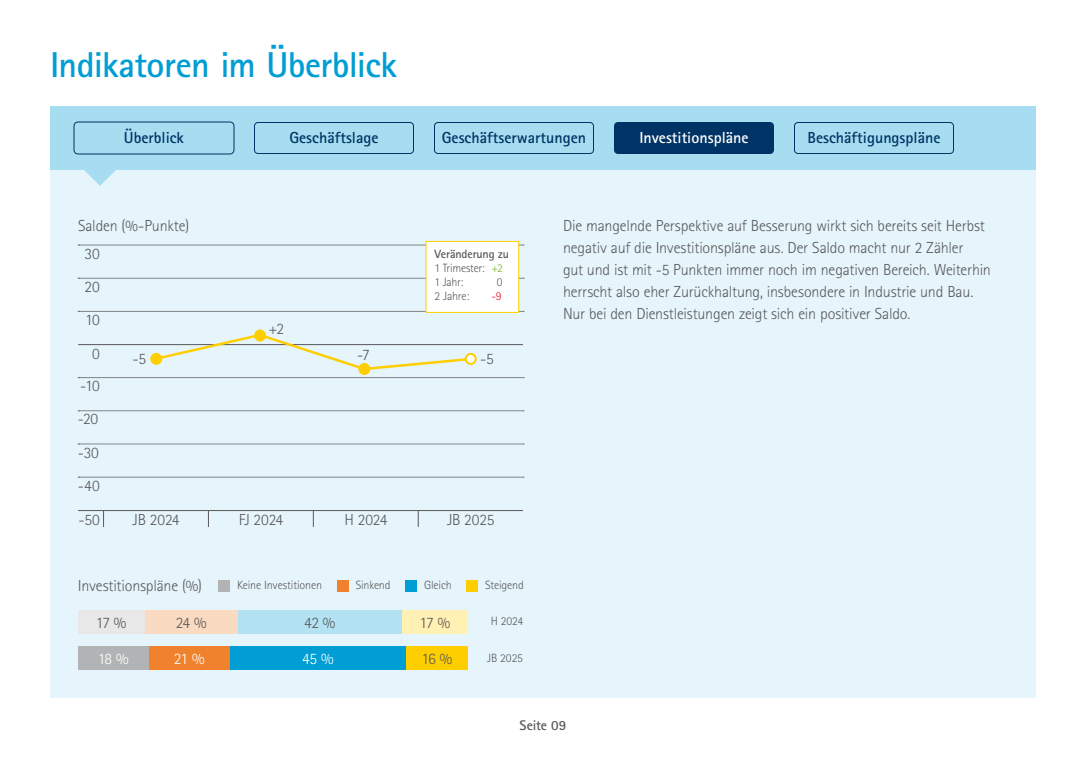
<style>
.page{position:relative;width:1086px;height:768px;background:#fff}
.page>*{position:absolute;margin:0;border:0;box-sizing:border-box;transform-origin:0 0}
.Headline_Kategorie_2{font:700 36px "Rotis Sans Serif Std";letter-spacing:-.015em;color:#009ed4}
.Fliesstext_10_pt_titan{font:300 16px/22px "Rotis Sans Serif Std";letter-spacing:-.01em;color:#58585a}
.t1{font:700 16px "Rotis Sans Serif Std";color:#036}
.t2{font:700 16px "Rotis Sans Serif Std";color:#fff}
.Fliesstext_10_pt_titan-2{font:300 16px "Rotis Sans Serif Std";color:#fff}
.Headline_Kategorie_2-2{font:700 14px "Rotis Sans Serif Std";color:#58585a}
.Fliesstext_10_pt_titan-3{font:300 12px "Rotis Sans Serif Std";letter-spacing:-.015em;color:#58585a}
.Fliesstext_10_pt_titan-4{font:700 12px "Rotis Sans Serif Std";letter-spacing:-.01em;color:#58585a}
.Fliesstext_10_pt_titan-5{font:300 12px "Rotis Sans Serif Std";color:#e40d2e}
.s1{color:#76b82a}
</style>
<div class="page">
<div style="left:50px;top:106px;width:986px;height:592px;background:#e6f5fb"></div>
<div style="left:50px;top:106px;width:986px;height:64px;background:#a6ddf0"></div>
<svg style="left:84px;top:170px;width:32px;height:16px"></svg>
<hr style="left:78px;top:510px;width:445px;height:1px;background:#58585a">
<svg style="left:103px;top:511px;width:1px;height:16px"></svg>
<svg style="left:208px;top:511px;width:1px;height:16px"></svg>
<svg style="left:313px;top:511px;width:1px;height:16px"></svg>
<svg style="left:418px;top:511px;width:1px;height:16px"></svg>
<svg style="left:78px;top:477px;width:446px;height:1px"></svg>
<svg style="left:78px;top:444px;width:446px;height:1px"></svg>
<svg style="left:78px;top:411px;width:446px;height:1px"></svg>
<div style="left:337px;top:580px;width:12px;height:12px;background:#f0822e"></div>
<div style="left:218px;top:580px;width:12px;height:12px;background:#b1b3b4"></div>
<div style="left:405px;top:580px;width:12px;height:12px;background:#009ed4"></div>
<div style="left:466px;top:580px;width:12px;height:12px;background:#ffce00"></div>
<div style="left:434px;top:122px;width:160px;height:32px;border:1px solid #036;border-radius:4px"></div>
<div style="left:254px;top:122px;width:160px;height:32px;border:1px solid #036;border-radius:4px"></div>
<div style="left:614px;top:122px;width:160px;height:32px;background:#036;border-radius:4px"></div>
<div style="left:794px;top:122px;width:160px;height:32px;border:1px solid #036;border-radius:4px"></div>
<div style="left:74px;top:122px;width:160px;height:32px;border:1px solid #036;border-radius:4px"></div>
<svg style="left:78px;top:240px;width:446px;height:73px"></svg>
<div style="left:254px;top:330px;width:12px;height:12px;background:#ffce00;border-radius:50%"></div>
<div style="left:402px;top:610px;width:66px;height:24px;background:#fff0b3"></div>
<div style="left:238px;top:610px;width:164px;height:24px;background:#b3e2f2"></div>
<div style="left:144px;top:610px;width:94px;height:24px;background:#fadac0"></div>
<div style="left:78px;top:610px;width:66px;height:24px;background:#e8e8e9"></div>
<div style="left:406px;top:646px;width:62px;height:24px;background:#ffce00"></div>
<div style="left:230px;top:646px;width:176px;height:24px;background:#009ed4"></div>
<div style="left:148px;top:646px;width:82px;height:24px;background:#f0822e"></div>
<div style="left:78px;top:646px;width:70px;height:24px;background:#b1b3b4"></div>
<svg style="left:78px;top:332px;width:446px;height:46px"></svg>
<div style="left:466px;top:354px;width:10px;height:10px;background:#fff;border-radius:50%"></div>
<div style="left:465px;top:353px;width:12px;height:12px;border:2px solid #ffce00;border-radius:50%"></div>
<p class="Headline_Kategorie_2" style="left:50px;top:42px;width:349px">Indikatoren im Überblick</p>
<p class="t1" style="left:124px;top:127px;width:62px">Überblick</p>
<p class="t1" style="left:289px;top:127px;width:91px">Geschäftslage</p>
<p class="t1" style="left:442px;top:127px;width:146px">Geschäftserwartungen</p>
<p class="t2" style="left:639px;top:127px;width:111px">Investitionspläne</p>
<p class="t1" style="left:807px;top:127px;width:135px">Beschäftigungspläne</p>
<p class="Fliesstext_10_pt_titan" style="left:78px;top:215px;width:113px">Salden (%-Punkte)</p>
<p class="Fliesstext_10_pt_titan" style="left:85px;top:242px;width:17px">30</p>
<p class="Fliesstext_10_pt_titan" style="left:85px;top:276px;width:17px">20</p>
<p class="Fliesstext_10_pt_titan" style="left:85px;top:309px;width:16px">10</p>
<p class="Fliesstext_10_pt_titan" style="left:92px;top:342px;width:9px">0</p>
<p class="Fliesstext_10_pt_titan" style="left:80px;top:375px;width:21px">-10</p>
<p class="Fliesstext_10_pt_titan" style="left:78px;top:408px;width:22px">-20</p>
<p class="Fliesstext_10_pt_titan" style="left:78px;top:441px;width:23px">-30</p>
<p class="Fliesstext_10_pt_titan" style="left:78px;top:475px;width:24px">-40</p>
<p class="Fliesstext_10_pt_titan" style="left:269px;top:318px;width:17px">+2</p>
<p class="Fliesstext_10_pt_titan" style="left:132px;top:348px;width:15px">-5</p>
<p class="Fliesstext_10_pt_titan" style="left:357px;top:344px;width:14px">-7</p>
<p class="Fliesstext_10_pt_titan-4" style="left:435px;top:247px;width:76px">Veränderung zu</p>
<p class="Fliesstext_10_pt_titan-3" style="left:435px;top:261px;width:70px">1 Trimester: <span class="s1">+2</span></p>
<p class="Fliesstext_10_pt_titan-3" style="left:435px;top:275px;width:30px">1 Jahr:</p>
<p class="Fliesstext_10_pt_titan-3" style="left:497px;top:275px;width:7px">0</p>
<p class="Fliesstext_10_pt_titan-3" style="left:435px;top:289px;width:36px">2 Jahre:</p>
<p class="Fliesstext_10_pt_titan-5" style="left:492px;top:289px;width:12px">-9</p>
<p class="Fliesstext_10_pt_titan" style="left:480px;top:348px;width:15px">-5</p>
<p class="Fliesstext_10_pt_titan" style="left:78px;top:509px;width:23px">-50</p>
<p class="Fliesstext_10_pt_titan" style="left:133px;top:509px;width:49px">JB 2024</p>
<p class="Fliesstext_10_pt_titan" style="left:239px;top:509px;width:46px">FJ 2024</p>
<p class="Fliesstext_10_pt_titan" style="left:344px;top:509px;width:45px">H 2024</p>
<p class="Fliesstext_10_pt_titan" style="left:447px;top:509px;width:49px">JB 2025</p>
<p class="Fliesstext_10_pt_titan" style="left:78px;top:574px;width:126px">Investitionspläne (%)</p>
<p class="Fliesstext_10_pt_titan-3" style="left:237px;top:578px;width:86px">Keine Investitionen</p>
<p class="Fliesstext_10_pt_titan-3" style="left:356px;top:578px;width:36px">Sinkend</p>
<p class="Fliesstext_10_pt_titan-3" style="left:424px;top:578px;width:29px">Gleich</p>
<p class="Fliesstext_10_pt_titan-3" style="left:485px;top:578px;width:40px">Steigend</p>
<p class="Fliesstext_10_pt_titan" style="left:96px;top:611px;width:32px">17 %</p>
<p class="Fliesstext_10_pt_titan" style="left:176px;top:611px;width:32px">24 %</p>
<p class="Fliesstext_10_pt_titan" style="left:304px;top:611px;width:33px">42 %</p>
<p class="Fliesstext_10_pt_titan" style="left:420px;top:611px;width:32px">17 %</p>
<p class="Fliesstext_10_pt_titan-3" style="left:491px;top:614px;width:34px">H 2024</p>
<p class="Fliesstext_10_pt_titan-2" style="left:98px;top:649px;width:32px">18 %</p>
<p class="Fliesstext_10_pt_titan-2" style="left:174px;top:649px;width:32px">21 %</p>
<p class="Fliesstext_10_pt_titan-2" style="left:302px;top:649px;width:33px">45 %</p>
<p class="Fliesstext_10_pt_titan" style="left:421px;top:647px;width:32px">16 %</p>
<p class="Fliesstext_10_pt_titan-3" style="left:487px;top:651px;width:37px">JB 2025</p>
<p class="Fliesstext_10_pt_titan" style="left:563px;top:215px;width:429px">Die mangelnde Perspektive auf Besserung wirkt sich bereits seit Herbst negativ auf die Investitionspläne aus. Der Saldo macht nur 2 Zähler<br>gut und ist mit -5 Punkten immer noch im negativen Bereich. Weiterhin herrscht also eher Zurückhaltung, insbesondere in Industrie und Bau.<br>Nur bei den Dienstleistungen zeigt sich ein positiver Saldo.</p>
<p class="Headline_Kategorie_2-2" style="left:520px;top:717px;width:48px">Seite 09</p>
</div>
